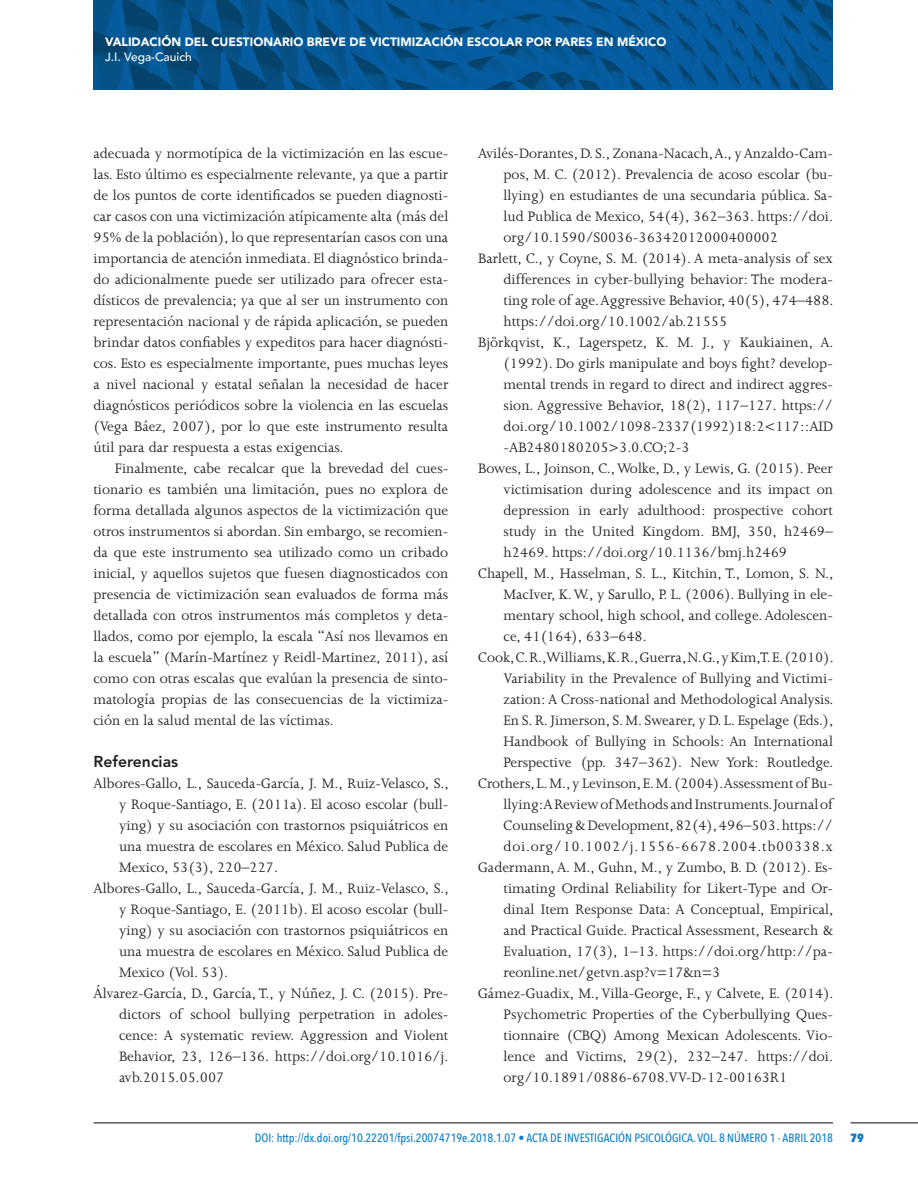
<style>
.page{position:relative;width:918px;height:1188px;background:#fff}
.page>*{position:absolute;margin:0;border:0;box-sizing:border-box;transform-origin:0 0}
.t1{font:15.75px/21px "Joanna MT Std";color:#231f20;text-align:justify}
.t2{font:15.75px "Joanna MT Std";letter-spacing:.045em;color:#231f20}
.t3{font:800 15.75px "Avenir LT Std";color:#231f20}
.t4{font:500 12px "Avenir Next Condensed";color:#0a7eca}
.t5{font:900 12px "Avenir LT Std";color:#fff}
.t6{font:500 12px "Avenir LT Std";color:#fff}
.t7{font:800 12px "Avenir Next Condensed";color:#0a7eca}
</style>
<div class="page">
<img style="left:94px;top:0;width:739px;height:90px">
<hr style="left:94px;top:1122px;width:739px;height:1px;background:#231f20">
<hr style="left:850px;top:1122px;width:68px;height:1px;background:#231f20">
<p class="t5" style="left:105px;top:35px;width:563px">VALIDACIÓN DEL CUESTIONARIO BREVE DE VICTIMIZACIÓN ESCOLAR POR PARES EN MÉXICO</p>
<p class="t6" style="left:105px;top:50px;width:88px">J.I. Vega-Cauich</p>
<p class="t1" style="left:94px;top:143px;width:356px">adecuada y normotípica de la victimización en las escue&shy;las. Esto último es especialmente relevante, ya que a partir de los puntos de corte identificados se pueden diagnosti&shy;car casos con una victimización atípicamente alta (más del 95% de la población), lo que representarían casos con una importancia de atención inmediata. El diagnóstico brinda&shy;do adicionalmente puede ser utilizado para ofrecer esta&shy;dísticos de prevalencia; ya que al ser un instrumento con representación nacional y de rápida aplicación, se pueden brindar datos confiables y expeditos para hacer diagnósti&shy;cos. Esto es especialmente importante, pues muchas leyes a nivel nacional y estatal señalan la necesidad de hacer diagnósticos periódicos sobre la violencia en las escuelas (Vega Báez, 2007), por lo que este instrumento resulta útil para dar respuesta a estas exigencias.</p>
<p class="t1" style="left:94px;top:458px;width:356px;text-indent:21px">Finalmente, cabe recalcar que la brevedad del cues&shy;tionario es también una limitación, pues no explora de forma detallada algunos aspectos de la victimización que otros instrumentos si abordan. Sin embargo, se recomien&shy;da que este instrumento sea utilizado como un cribado inicial, y aquellos sujetos que fuesen diagnosticados con presencia de victimización sean evaluados de forma más detallada con otros instrumentos más completos y deta&shy;llados, como por ejemplo, la escala “Así nos llevamos en la escuela” (Marín-Martínez y Reidl-Martinez, 2011), así como con otras escalas que evalúan la presencia de sinto&shy;matología propias de las consecuencias de la victimiza&shy;ción en la salud mental de las víctimas.</p>
<p class="t3" style="left:94px;top:752px;width:86px">Referencias</p>
<p class="t1" style="left:94px;top:773px;width:357px">Albores-Gallo, L., Sauceda-García, J. M., Ruiz-Velasco, S.,</p>
<p class="t1" style="left:119px;top:794px;width:331px">y Roque-Santiago, E. (2011a). El acoso escolar (bull-</p>
<p class="t1" style="left:119px;top:815px;width:331px">ying) y su asociación con trastornos psiquiátricos en</p>
<p class="t1" style="left:119px;top:836px;width:331px">una muestra de escolares en México. Salud Publica de</p>
<p class="t1" style="left:119px;top:857px;width:161px">Mexico, 53(3), 220–227.</p>
<p class="t1" style="left:94px;top:878px;width:357px">Albores-Gallo, L., Sauceda-García, J. M., Ruiz-Velasco, S.,</p>
<p class="t1" style="left:119px;top:899px;width:331px">y Roque-Santiago, E. (2011b). El acoso escolar (bull-</p>
<p class="t1" style="left:119px;top:920px;width:331px">ying) y su asociación con trastornos psiquiátricos en</p>
<p class="t1" style="left:119px;top:941px;width:331px">una muestra de escolares en México. Salud Publica de</p>
<p class="t1" style="left:119px;top:962px;width:111px">Mexico (Vol. 53).</p>
<p class="t1" style="left:94px;top:983px;width:356px">Álvarez-García, D., García, T., y Núñez, J. C. (2015). Pre-</p>
<p class="t1" style="left:119px;top:1004px;width:331px">dictors of school bullying perpetration in adoles-</p>
<p class="t1" style="left:119px;top:1025px;width:331px">cence: A systematic review. Aggression and Violent</p>
<p class="t1" style="left:119px;top:1046px;width:331px">Behavior, 23, 126–136. https://doi.org/10.1016/j.</p>
<p class="t1" style="left:119px;top:1067px;width:107px">avb.2015.05.007</p>
<p class="t1" style="left:478px;top:143px;width:356px">Avilés-Dorantes, D. S., Zonana-Nacach, A., y Anzaldo-Cam-</p>
<p class="t1" style="left:504px;top:164px;width:331px">pos, M. C. (2012). Prevalencia de acoso escolar (bu-</p>
<p class="t1" style="left:504px;top:185px;width:331px">llying) en estudiantes de una secundaria pública. Sa-</p>
<p class="t1" style="left:504px;top:206px;width:331px">lud Publica de Mexico, 54(4), 362–363. https://doi.</p>
<p class="t1" style="left:504px;top:227px;width:276px">org/10.1590/S0036-36342012000400002</p>
<p class="t1" style="left:478px;top:248px;width:356px">Barlett, C., y Coyne, S. M. (2014). A meta-analysis of sex</p>
<p class="t1" style="left:504px;top:269px;width:331px">differences in cyber-bullying behavior: The modera-</p>
<p class="t1" style="left:504px;top:290px;width:331px">ting role of age. Aggressive Behavior, 40(5), 474–488.</p>
<p class="t1" style="left:504px;top:311px;width:225px">https://doi.org/10.1002/ab.21555</p>
<p class="t1" style="left:478px;top:332px;width:357px">Björkqvist, K., Lagerspetz, K. M. J., y Kaukiainen, A.</p>
<p class="t1" style="left:504px;top:353px;width:331px">(1992). Do girls manipulate and boys fight? develop-</p>
<p class="t1" style="left:504px;top:374px;width:331px">mental trends in regard to direct and indirect aggres-</p>
<p class="t1" style="left:504px;top:395px;width:331px">sion. Aggressive Behavior, 18(2), 117–127. https://</p>
<p class="t1" style="left:504px;top:416px;width:331px">doi.org/10.1002/1098-2337(1992)18:2&lt;117::AID</p>
<p class="t1" style="left:504px;top:437px;width:188px">-AB2480180205&gt;3.0.CO;2-3</p>
<p class="t1" style="left:478px;top:458px;width:356px">Bowes, L., Joinson, C., Wolke, D., y Lewis, G. (2015). Peer</p>
<p class="t1" style="left:504px;top:479px;width:331px">victimisation during adolescence and its impact on</p>
<p class="t1" style="left:504px;top:500px;width:331px">depression in early adulthood: prospective cohort</p>
<p class="t1" style="left:504px;top:521px;width:331px">study in the United Kingdom. BMJ, 350, h2469–</p>
<p class="t1" style="left:504px;top:542px;width:285px">h2469. https://doi.org/10.1136/bmj.h2469</p>
<p class="t1" style="left:478px;top:563px;width:357px">Chapell, M., Hasselman, S. L., Kitchin, T., Lomon, S. N.,</p>
<p class="t1" style="left:504px;top:584px;width:331px">MacIver, K. W., y Sarullo, P. L. (2006). Bullying in ele-</p>
<p class="t1" style="left:504px;top:605px;width:331px">mentary school, high school, and college. Adolescen-</p>
<p class="t1" style="left:504px;top:626px;width:145px">ce, 41(164), 633–648.</p>
<p class="t1" style="left:478px;top:647px;width:357px">Cook, C. R., Williams, K. R., Guerra, N. G., y Kim, T. E. (2010).</p>
<p class="t1" style="left:504px;top:668px;width:331px">Variability in the Prevalence of Bullying and Victimi-</p>
<p class="t1" style="left:504px;top:689px;width:331px">zation: A Cross-national and Methodological Analysis.</p>
<p class="t1" style="left:504px;top:710px;width:332px">En S. R. Jimerson, S. M. Swearer, y D. L. Espelage (Eds.),</p>
<p class="t1" style="left:504px;top:731px;width:331px">Handbook of Bullying in Schools: An International</p>
<p class="t1" style="left:504px;top:752px;width:331px">Perspective (pp. 347–362). New York: Routledge.</p>
<p class="t1" style="left:478px;top:773px;width:356px">Crothers, L. M., y Levinson, E. M. (2004). Assessment of Bu-</p>
<p class="t1" style="left:504px;top:794px;width:331px">llying: A Review of Methods and Instruments. Journal of</p>
<p class="t1" style="left:504px;top:815px;width:331px">Counseling &amp; Development, 82(4), 496–503. https://</p>
<p class="t2" style="left:504px;top:838px;width:331px">doi.org/10.1002/j.1556-6678.2004.tb00338.x</p>
<p class="t1" style="left:478px;top:857px;width:356px">Gadermann, A. M., Guhn, M., y Zumbo, B. D. (2012). Es-</p>
<p class="t1" style="left:504px;top:878px;width:331px">timating Ordinal Reliability for Likert-Type and Or-</p>
<p class="t1" style="left:504px;top:899px;width:331px">dinal Item Response Data: A Conceptual, Empirical,</p>
<p class="t1" style="left:504px;top:920px;width:331px">and Practical Guide. Practical Assessment, Research &amp;</p>
<p class="t1" style="left:504px;top:941px;width:331px">Evaluation, 17(3), 1–13. https://doi.org/http://pa-</p>
<p class="t1" style="left:504px;top:962px;width:218px">reonline.net/getvn.asp?v=17&amp;n=3</p>
<p class="t1" style="left:478px;top:983px;width:357px">Gámez-Guadix, M., Villa-George, F., y Calvete, E. (2014).</p>
<p class="t1" style="left:504px;top:1004px;width:331px">Psychometric Properties of the Cyberbullying Ques-</p>
<p class="t1" style="left:504px;top:1025px;width:331px">tionnaire (CBQ) Among Mexican Adolescents. Vio-</p>
<p class="t1" style="left:504px;top:1046px;width:331px">lence and Victims, 29(2), 232–247. https://doi.</p>
<p class="t1" style="left:504px;top:1067px;width:285px">org/10.1891/0886-6708.VV-D-12-00163R1</p>
<p class="t4" style="left:255px;top:1130px;width:580px">DOI: http://dx.doi.org/10.22201/fpsi.20074719e.2018.1.07 • ACTA DE INVESTIGACIÓN PSICOLÓGICA. VOL. 8 NÚMERO 1 · ABRIL 2018</p>
<p class="t7" style="left:850px;top:1130px;width:15px">79</p>
</div>
